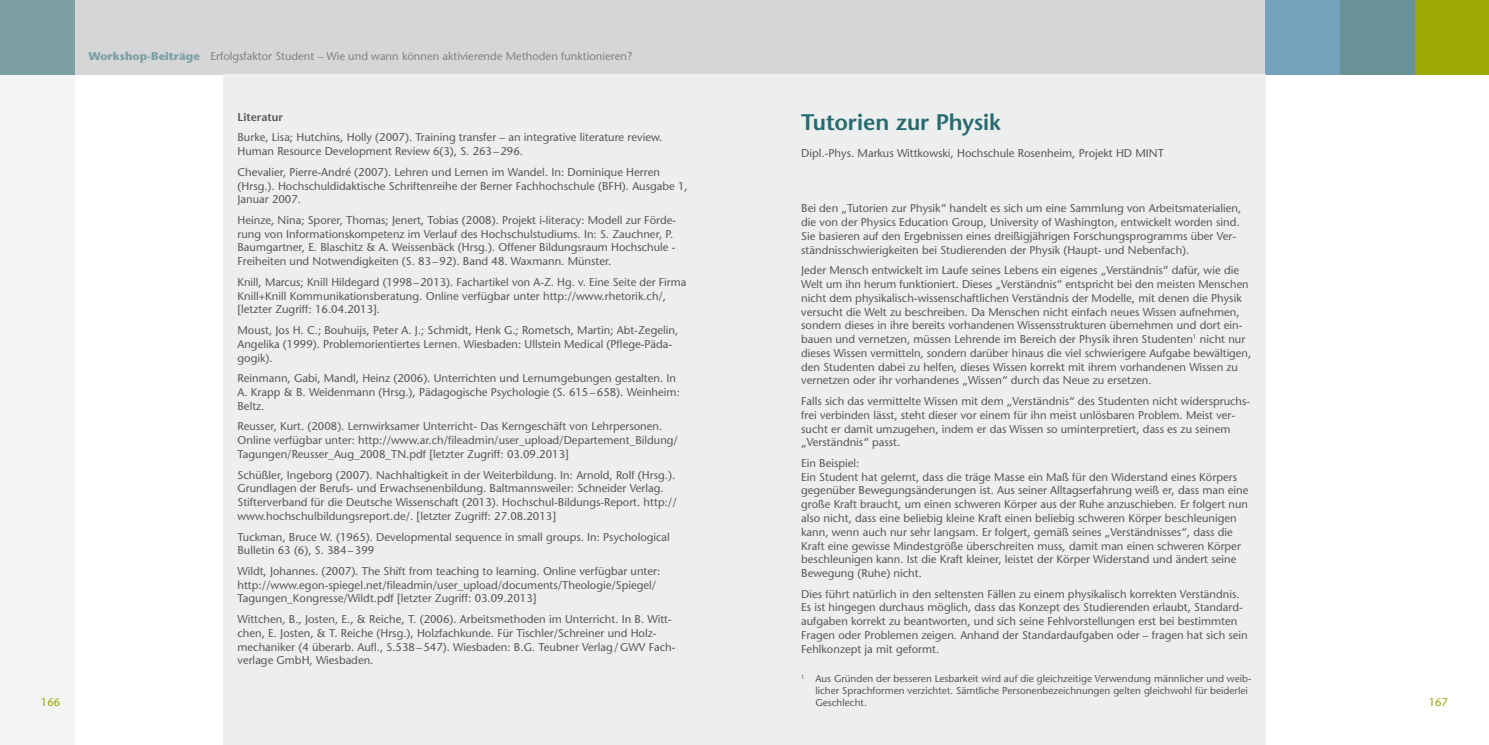
<style>
.page{position:relative;width:1489px;height:745px;background:#fff}
.page>*{position:absolute;margin:0;border:0;box-sizing:border-box;transform-origin:0 0}
.t1{font:600 22.5px "Stone Sans";letter-spacing:-.005em;color:#246a6f}
.t2{font:11.25px/13.8px "Stone Sans";color:#58585a}
.t3{font:11.25px "Stone Sans";color:#808183}
.t4{font:600 11.25px "Stone Sans";color:#58585a}
.t5{font:11.25px "Stone Sans";color:#9ca805}
.t6{font:10px/12px "Stone Sans";color:#58585a}
.s1{font-weight:700;color:#7ca0a3}
</style>
<div class="page">
<div style="left:0;top:74px;width:74px;height:670px;background:#f3f4f4"></div>
<div style="left:744px;top:0;width:744px;height:74px;background:#d5d6d7"></div>
<div style="left:1414px;top:0;width:74px;height:74px;background:#9ca805"></div>
<div style="left:1339px;top:0;width:75px;height:74px;background:#689295"></div>
<div style="left:1265px;top:0;width:74px;height:74px;background:#73a2ba"></div>
<div style="left:0;top:0;width:744px;height:74px;background:#d5d6d7"></div>
<div style="left:0;top:0;width:74px;height:74px;background:#7ca0a3"></div>
<div style="left:744px;top:74px;width:521px;height:670px;background:#edeeee"></div>
<div style="left:223px;top:74px;width:521px;height:670px;background:#edeeee"></div>
<p class="t3" style="left:89px;top:49px;width:545px"><span class="s1">Workshop-Beiträge</span> Erfolgsfaktor Student – Wie und wann können aktivierende Methoden funktionieren?</p>
<p class="t4" style="left:237px;top:110px;width:47px">Literatur</p>
<p class="t2" style="left:237px;top:130px;width:426px">Burke, Lisa; Hutchins, Holly (2007). Training transfer – an integrative literature review.<br>Human Resource Development Review 6(3), S. 263–296.</p>
<p class="t2" style="left:237px;top:165px;width:451px">Chevalier, Pierre-André (2007). Lehren und Lernen im Wandel. In: Dominique Herren (Hrsg.). Hochschuldidaktische Schriftenreihe der Berner Fachhochschule (BFH). Ausgabe 1,<br>Januar 2007.</p>
<p class="t2" style="left:237px;top:213px;width:440px">Heinze, Nina; Sporer, Thomas; Jenert, Tobias (2008). Projekt i-literacy: Modell zur Förde&shy;rung von Informationskompetenz im Verlauf des Hochschulstudiums. In: S. Zauchner, P.<br>Baumgartner, E. Blaschitz &amp; A. Weissenbäck (Hrsg.). Offener Bildungsraum Hochschule - Freiheiten und Notwendigkeiten (S. 83–92). Band 48. Waxmann. Münster.</p>
<p class="t2" style="left:237px;top:275px;width:450px">Knill, Marcus; Knill Hildegard (1998–2013). Fachartikel von A-Z. Hg. v. Eine Seite der Firma<br>Knill+Knill Kommunikationsberatung. Online verfügbar unter http://www.rhetorik.ch/, [letzter Zugriff: 16.04.2013].</p>
<p class="t2" style="left:237px;top:323px;width:442px">Moust, Jos H. C.; Bouhuijs, Peter A. J.; Schmidt, Henk G.; Rometsch, Martin; Abt-Zegelin,<br>Angelika (1999). Problemorientiertes Lernen. Wiesbaden: Ullstein Medical (Pflege-Päda&shy;gogik).</p>
<p class="t2" style="left:237px;top:371px;width:444px">Reinmann, Gabi, Mandl, Heinz (2006). Unterrichten und Lernumgebungen gestalten. In<br>A. Krapp &amp; B. Weidenmann (Hrsg.), Pädagogische Psychologie (S. 615–658). Weinheim:<br>Beltz.</p>
<p class="t2" style="left:237px;top:419px;width:442px">Reusser, Kurt. (2008). Lernwirksamer Unterricht- Das Kerngeschäft von Lehrpersonen.<br>Online verfügbar unter: http://www.ar.ch/fileadmin/user_upload/Departement_Bildung/<br>Tagungen/Reusser_Aug_2008_TN.pdf [letzter Zugriff: 03.09.2013]</p>
<p class="t2" style="left:237px;top:467px;width:440px">Schüßler, Ingeborg (2007). Nachhaltigkeit in der Weiterbildung. In: Arnold, Rolf (Hrsg.).<br>Grundlagen der Berufs- und Erwachsenenbildung. Baltmannsweiler: Schneider Verlag.<br>Stifterverband für die Deutsche Wissenschaft (2013). Hochschul-Bildungs-Report. http:// www.hochschulbildungsreport.de/. [letzter Zugriff: 27.08.2013]</p>
<p class="t2" style="left:237px;top:529px;width:434px">Tuckman, Bruce W. (1965). Developmental sequence in small groups. In: Psychological<br>Bulletin 63 (6), S. 384–399</p>
<p class="t2" style="left:237px;top:563px;width:424px">Wildt, Johannes. (2007). The Shift from teaching to learning. Online verfügbar unter: http://www.egon-spiegel.net/fileadmin/user_upload/documents/Theologie/Spiegel/<br>Tagungen_Kongresse/Wildt.pdf [letzter Zugriff: 03.09.2013]</p>
<p class="t2" style="left:237px;top:611px;width:439px">Wittchen, B., Josten, E., &amp; Reiche, T. (2006). Arbeitsmethoden im Unterricht. In B. Witt&shy;chen, E. Josten, &amp; T. Reiche (Hrsg.), Holzfachkunde. Für Tischler/Schreiner und Holz&shy;mechaniker (4 überarb. Aufl., S.538–547). Wiesbaden: B.G. Teubner Verlag/GWV Fach&shy;verlage GmbH, Wiesbaden.</p>
<h1 class="t1" style="left:801px;top:108px;width:201px">Tutorien zur Physik</h1>
<p class="t2" style="left:801px;top:146px;width:364px">Dipl.-Phys. Markus Wittkowski, Hochschule Rosenheim, Projekt HD MINT</p>
<p class="t2" style="left:801px;top:201px;width:441px">Bei den „Tutorien zur Physik“ handelt es sich um eine Sammlung von Arbeitsmaterialien, die von der Physics Education Group, University of Washington, entwickelt worden sind.<br>Sie basieren auf den Ergebnissen eines dreißigjährigen Forschungsprogramms über Ver&shy;ständnisschwierigkeiten bei Studierenden der Physik (Haupt- und Nebenfach).</p>
<p class="t2" style="left:801px;top:263px;width:451px">Jeder Mensch entwickelt im Laufe seines Lebens ein eigenes „Verständnis“ dafür, wie die Welt um ihn herum funktioniert. Dieses „Verständnis“ entspricht bei den meisten Menschen nicht dem physikalisch-wissenschaftlichen Verständnis der Modelle, mit denen die Physik versucht die Welt zu beschreiben. Da Menschen nicht einfach neues Wissen aufnehmen, sondern dieses in ihre bereits vorhandenen Wissensstrukturen übernehmen und dort ein&shy;bauen und vernetzen, müssen Lehrende im Bereich der Physik ihren Studenten<sup>1</sup> nicht nur dieses Wissen vermitteln, sondern darüber hinaus die viel schwierigere Aufgabe bewältigen, den Studenten dabei zu helfen, dieses Wissen korrekt mit ihrem vorhandenen Wissen zu vernetzen oder ihr vorhandenes „Wissen“ durch das Neue zu ersetzen.</p>
<p class="t2" style="left:801px;top:394px;width:450px">Falls sich das vermittelte Wissen mit dem „Verständnis“ des Studenten nicht widerspruchs&shy;frei verbinden lässt, steht dieser vor einem für ihn meist unlösbaren Problem. Meist ver&shy;sucht er damit umzugehen, indem er das Wissen so uminterpretiert, dass es zu seinem „Verständnis“ passt.</p>
<p class="t2" style="left:801px;top:455px;width:449px">Ein Beispiel:<br>Ein Student hat gelernt, dass die träge Masse ein Maß für den Widerstand eines Körpers gegenüber Bewegungsänderungen ist. Aus seiner Alltagserfahrung weiß er, dass man eine große Kraft braucht, um einen schweren Körper aus der Ruhe anzuschieben. Er folgert nun also nicht, dass eine beliebig kleine Kraft einen beliebig schweren Körper beschleunigen kann, wenn auch nur sehr langsam. Er folgert, gemäß seines „Verständnisses“, dass die Kraft eine gewisse Mindestgröße überschreiten muss, damit man einen schweren Körper beschleunigen kann. Ist die Kraft kleiner, leistet der Körper Widerstand und ändert seine Bewegung (Ruhe) nicht.</p>
<p class="t2" style="left:801px;top:586px;width:448px">Dies führt natürlich in den seltensten Fällen zu einem physikalisch korrekten Verständnis.<br>Es ist hingegen durchaus möglich, dass das Konzept des Studierenden erlaubt, Standard&shy;aufgaben korrekt zu beantworten, und sich seine Fehlvorstellungen erst bei bestimmten Fragen oder Problemen zeigen. Anhand der Standardaufgaben oder – fragen hat sich sein Fehlkonzept ja mit geformt.</p>
<p class="t6" style="left:815px;top:672px;width:437px;text-indent:-14px"><sup>1</sup> Aus Gründen der besseren Lesbarkeit wird auf die gleichzeitige Verwendung männlicher und weib&shy;licher Sprachformen verzichtet. Sämtliche Personenbezeichnungen gelten gleichwohl für beiderlei<br>Geschlecht.</p>
<p class="t5" style="left:41px;top:694px;width:21px">166</p>
<p class="t5" style="left:1428px;top:694px;width:21px">167</p>
</div>
